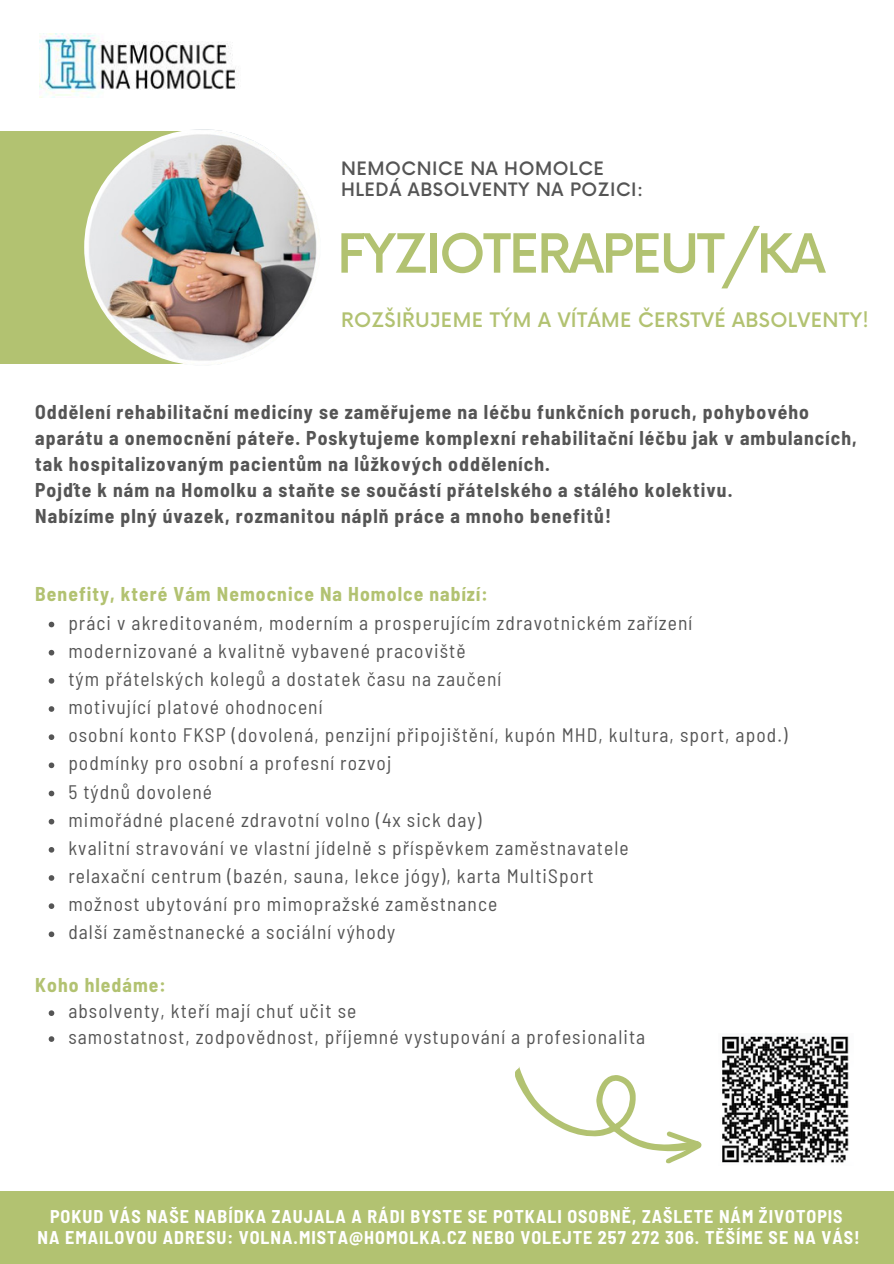
<style>
.page{position:relative;width:894px;height:1264px;background:#fff}
.page>*{position:absolute;margin:0;border:0;box-sizing:border-box;transform-origin:0 0}
.t1{font:500 52.5px "Now";letter-spacing:-.04em;color:#b2c271}
.t2{font:semi-condensed 19.5px "Barlow";letter-spacing:.055em;color:#555}
.t3{font:700 semi-condensed 19.5px/26px "Barlow";letter-spacing:.055em;color:#555}
.t4{font:700 semi-condensed 19.5px "Barlow";letter-spacing:.055em;color:#b2c271}
.t5{font:500 19.5px "Now";letter-spacing:.02em;color:#b2c271}
.t6{font:700 semi-condensed 18px "Barlow";letter-spacing:.055em;color:#fff}
.t7{font:500 18px "Now";letter-spacing:.03em;color:#555}
</style>
<div class="page">
<div style="left:0;top:131px;width:222px;height:232px;background:#b2c271"></div>
<img style="left:84px;top:129px;width:236px;height:236px;border-radius:50%">
<div style="left:0;top:1191px;width:893px;height:72px;background:#b2c271"></div>
<img style="left:39px;top:34px;width:200px;height:64px">
<svg style="left:49px;top:621px;width:5px;height:6px"></svg>
<svg style="left:49px;top:650px;width:5px;height:5px"></svg>
<svg style="left:49px;top:678px;width:5px;height:5px"></svg>
<svg style="left:49px;top:706px;width:5px;height:5px"></svg>
<svg style="left:49px;top:734px;width:5px;height:6px"></svg>
<svg style="left:49px;top:762px;width:5px;height:6px"></svg>
<svg style="left:49px;top:790px;width:5px;height:6px"></svg>
<svg style="left:49px;top:818px;width:5px;height:6px"></svg>
<svg style="left:49px;top:847px;width:5px;height:5px"></svg>
<svg style="left:49px;top:875px;width:5px;height:5px"></svg>
<svg style="left:49px;top:903px;width:5px;height:6px"></svg>
<svg style="left:49px;top:931px;width:5px;height:6px"></svg>
<svg style="left:49px;top:1010px;width:5px;height:5px"></svg>
<svg style="left:49px;top:1036px;width:5px;height:5px"></svg>
<svg style="left:515px;top:1067px;width:187px;height:97px"></svg>
<img style="left:722px;top:1036px;width:127px;height:127px">
<p class="t7" style="left:341px;top:159px;width:264px">NEMOCNICE NA HOMOLCE</p>
<p class="t7" style="left:341px;top:180px;width:304px">HLEDÁ ABSOLVENTY NA POZICI:</p>
<p class="t1" style="left:336px;top:225px;width:490px">FYZIOTERAPEUT/KA</p>
<p class="t5" style="left:341px;top:310px;width:529px">ROZŠIŘUJEME TÝM A VÍTÁME ČERSTVÉ ABSOLVENTY!</p>
<p class="t3" style="left:35px;top:398px;width:822px">Oddělení rehabilitační medicíny se zaměřujeme na léčbu funkčních poruch, pohybového aparátu a onemocnění páteře. Poskytujeme komplexní rehabilitační léčbu jak v ambulancích, tak hospitalizovaným pacientům na lůžkových odděleních.</p>
<p class="t3" style="left:35px;top:476px;width:698px">Pojďte k nám na Homolku a staňte se součástí přátelského a stálého kolektivu.</p>
<p class="t3" style="left:35px;top:502px;width:577px">Nabízíme plný úvazek, rozmanitou náplň práce a mnoho benefitů!</p>
<p class="t4" style="left:35px;top:582px;width:454px">Benefity, které Vám Nemocnice Na Homolce nabízí:</p>
<p class="t2" style="left:68px;top:610px;width:625px">práci v akreditovaném, moderním a prosperujícím zdravotnickém zařízení</p>
<p class="t2" style="left:68px;top:638px;width:398px">modernizované a kvalitně vybavené pracoviště</p>
<p class="t2" style="left:68px;top:666px;width:434px">tým přátelských kolegů a dostatek času na zaučení</p>
<p class="t2" style="left:68px;top:694px;width:255px">motivující platové ohodnocení</p>
<p class="t2" style="left:68px;top:722px;width:720px">osobní konto FKSP (dovolená, penzijní připojištění, kupón MHD, kultura, sport, apod.)</p>
<p class="t2" style="left:68px;top:751px;width:324px">podmínky pro osobní a profesní rozvoj</p>
<p class="t2" style="left:68px;top:779px;width:145px">5 týdnů dovolené</p>
<p class="t2" style="left:68px;top:807px;width:414px">mimořádné placené zdravotní volno (4x sick day)</p>
<p class="t2" style="left:68px;top:835px;width:561px">kvalitní stravování ve vlastní jídelně s příspěvkem zaměstnavatele</p>
<p class="t2" style="left:68px;top:863px;width:527px">relaxační centrum (bazén, sauna, lekce jógy), karta MultiSport</p>
<p class="t2" style="left:68px;top:891px;width:430px">možnost ubytování pro mimopražské zaměstnance</p>
<p class="t2" style="left:68px;top:919px;width:328px">další zaměstnanecké a sociální výhody</p>
<p class="t4" style="left:35px;top:972px;width:132px">Koho hledáme:</p>
<p class="t2" style="left:68px;top:998px;width:289px">absolventy, kteří mají chuť učit se</p>
<p class="t2" style="left:68px;top:1024px;width:578px">samostatnost, zodpovědnost, příjemné vystupování a profesionalita</p>
<p class="t6" style="left:50px;top:1205px;width:793px">POKUD VÁS NAŠE NABÍDKA ZAUJALA A RÁDI BYSTE SE POTKALI OSOBNĚ, ZAŠLETE NÁM ŽIVOTOPIS</p>
<p class="t6" style="left:38px;top:1225px;width:823px">NA EMAILOVOU ADRESU: VOLNA.MISTA@HOMOLKA.CZ NEBO VOLEJTE 257 272 306. TĚŠÍME SE NA VÁS!</p>
</div>
